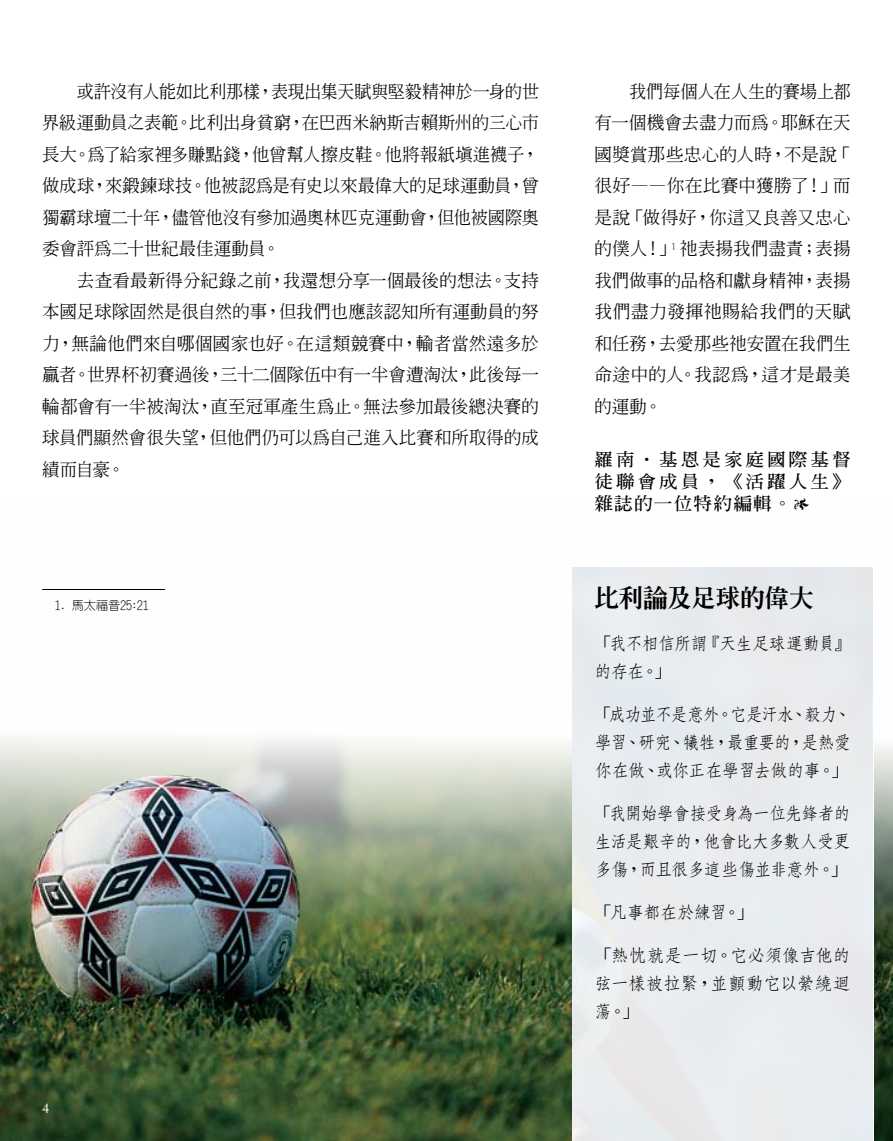
<style>
.page{position:relative;width:893px;height:1141px;background:#fff}
.page>*{position:absolute;margin:0;border:0;box-sizing:border-box;transform-origin:0 0}
.t1{font:800 24.5px "Inn Ming";letter-spacing:-.005em;color:#000}
.t2{font:500 17.5px/31.5px "Inn Ming";letter-spacing:-.005em;color:#000;text-align:justify}
.t3{font:500 17.5px/28px "Nan Sung";letter-spacing:-.055em;color:#000;text-align:justify}
.t4{font:700 17.5px/21.9px "Inn Ming";letter-spacing:.155em;color:#000;text-align:justify;scale:1.07 1}
.t5{font:14px "Adobe Caslon Pro";color:#fff}
.t6{font:300 12.25px "New Gothic";letter-spacing:-.015em;color:#000}
.s1{font-family:"Adobe Garamond Pro";font-weight:400}
</style>
<div class="page">
<img style="left:0;top:775px;width:893px;height:366px">
<div style="left:572px;top:567px;width:300px;height:574px;background:#e9ecef"></div>
<hr style="left:42px;top:589px;width:123px;height:1px;background:#000">
<p class="t2" style="left:42px;top:75px;width:498px;text-indent:35px">或許沒有人能如比利那樣，表現出集天賦與堅毅精神於一身的世界級運動員之表範。比利出身貧窮，在巴西米納斯吉賴斯州的三心市長大。為了給家裡多賺點錢，他曾幫人擦皮鞋。他將報紙填進襪子，做成球，來鍛鍊球技。他被認為是有史以來最偉大的足球運動員，曾獨霸球壇二十年，儘管他沒有參加過奧林匹克運動會，但他被國際奧委會評為二十世紀最佳運動員。</p>
<p class="t2" style="left:42px;top:264px;width:498px;text-indent:35px">去查看最新得分紀錄之前，我還想分享一個最後的想法。支持本國足球隊固然是很自然的事，但我們也應該認知所有運動員的努力，無論他們來自哪個國家也好。在這類競賽中，輸者當然遠多於贏者。世界杯初賽過後，三十二個隊伍中有一半會遭淘汰，此後每一輪都會有一半被淘汰，直至冠軍產生為止。無法參加最後總決賽的球員們顯然會很失望，但他們仍可以為自己進入比賽和所取得的成績而自豪。</p>
<p class="t6" style="left:55px;top:599px;width:95px">1. 馬太福音25:21</p>
<p class="t5" style="left:42px;top:1100px;width:8px">4</p>
<p class="t2" style="left:594px;top:75px;width:258px;text-indent:35px">我們每個人在人生的賽場上都有一個機會去盡力而為。耶穌在天國獎賞那些忠心的人時，不是說「很好——你在比賽中獲勝了！」而是說「做得好，你這又良善又忠心的僕人！」<sup>1</sup> 祂表揚我們盡責；表揚我們做事的品格和獻身精神，表揚我們盡力發揮祂賜給我們的天賦和任務，去愛那些祂安置在我們生命途中的人。我認為，這才是最美的運動。</p>
<p class="t4" style="left:594px;top:449px;width:241px">羅南•基恩是家庭國際基督徒聯會成員，《活躍人生》雜誌的一位特約編輯。<span class="s1">1</span></p>
<h1 class="t1" style="left:594px;top:586px;width:221px">比利論及足球的偉大</h1>
<p class="t3" style="left:594px;top:629px;width:258px">「我不相信所謂『天生足球運動員』的存在。」</p>
<p class="t3" style="left:594px;top:700px;width:258px">「成功並不是意外。它是汗水、毅力、學習、研究、犧牲，最重要的，是熱愛你在做、或你正在學習去做的事。」</p>
<p class="t3" style="left:594px;top:799px;width:258px">「我開始學會接受身為一位先鋒者的生活是艱辛的，他會比大多數人受更多傷，而且很多這些傷並非意外。」</p>
<p class="t3" style="left:594px;top:898px;width:161px">「凡事都在於練習。」</p>
<p class="t3" style="left:594px;top:941px;width:258px">「熱忱就是一切。它必須像吉他的弦一樣被拉緊，並顫動它以縈繞迴蕩。」</p>
</div>
